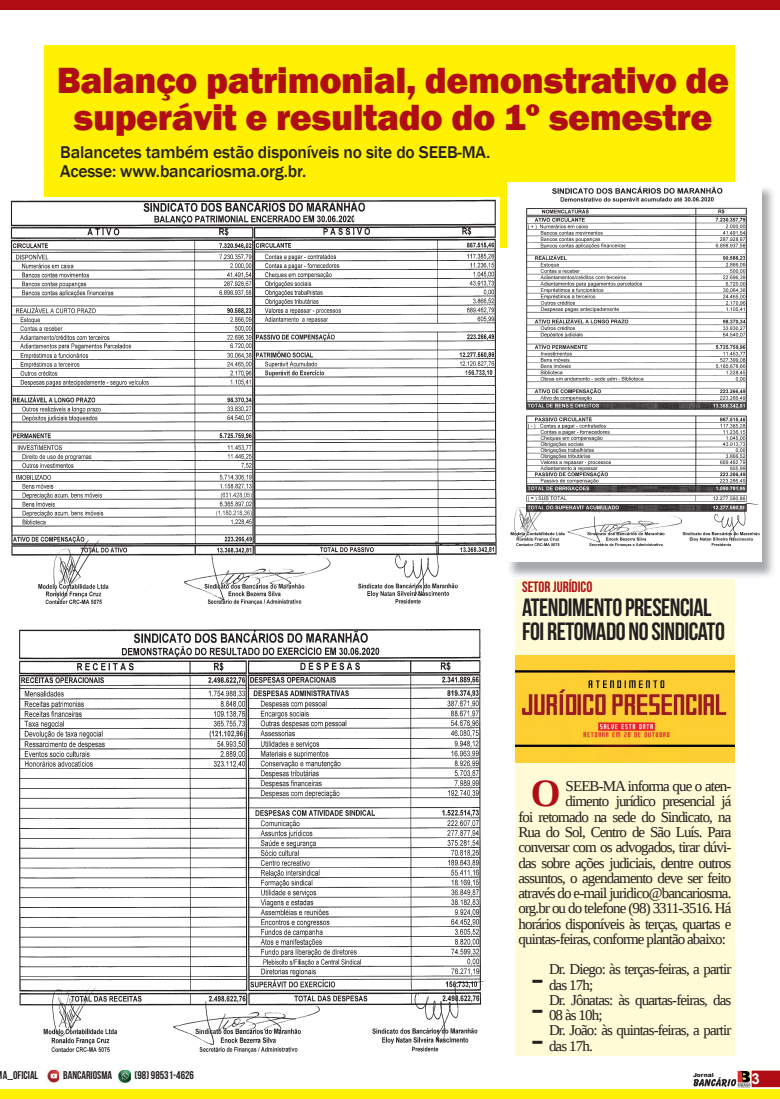
<style>
.page{position:relative;width:780px;height:1099px;background:#fff}
.page>*{position:absolute;margin:0;border:0;box-sizing:border-box;transform-origin:0 0}
.t1{font:38.25px "Liberation Serif";color:#231f20}
.t2{font:700 38.25px "Liberation Serif";color:#b00d15}
.t3{font:800 37.5px/37.5px "Franklin Gothic";letter-spacing:-.01em;color:#b00d15;text-align:center}
.t4{font:25px/23.8px "Bebas Neue";letter-spacing:-.02em;color:#231f20}
.t5{font:500 17.5px/18.8px "Franklin Gothic";letter-spacing:-.01em;color:#231f20}
.t6{font:15px/15.2px "Liberation Serif";letter-spacing:-.06em;color:#231f20}
.t7{font:15px "Bebas Neue";color:#b00d15}
.t8{font:700 15px "Arial";color:#fff}
.t9{font:11.25px "Bebas Neue";color:#231f20}
.t10{font:900 6px "Arial";color:#231f20}
</style>
<div class="page">
<svg style="left:693px;top:1070px;width:87px;height:18px"></svg>
<div style="left:0;top:1089px;width:780px;height:9px;background:#fff101"></div>
<div style="left:0;top:0;width:780px;height:10px;background:#b00d15"></div>
<div style="left:44px;top:45px;width:691px;height:203px;background:#fff101"></div>
<div style="left:515px;top:579px;width:220px;height:476px;background:#fffbd6"></div>
<img style="left:731px;top:187px;width:42px;height:390px">
<img style="left:509px;top:562px;width:222px;height:15px">
<img style="left:507px;top:182px;width:254px;height:380px">
<img style="left:47px;top:1070px;width:12px;height:12px">
<svg style="left:118px;top:1070px;width:13px;height:12px"></svg>
<img style="left:515px;top:655px;width:220px;height:107px">
<img style="left:10px;top:198px;width:490px;height:407px">
<img style="left:7px;top:626px;width:506px;height:427px">
<h2 class="t3" style="left:57px;top:61px;width:674px">Balanço patrimonial, demonstrativo de superávit e resultado do 1º semestre</h2>
<p class="t5" style="left:60px;top:143px;width:431px">Balancetes também estão disponíveis no site do SEEB-MA.<br>Acesse: www.bancariosma.org.br.</p>
<p class="t9" style="left:3px;top:1069px;width:37px">A_OFICIAL</p>
<p class="t9" style="left:63px;top:1069px;width:50px">BANCARIOSMA</p>
<p class="t9" style="left:135px;top:1069px;width:61px">(98) 98531-4626</p>
<p class="t7" style="left:522px;top:579px;width:72px">SETOR JURÍDICO</p>
<h3 class="t4" style="left:522px;top:595px;width:204px">ATENDIMENTO PRESENCIAL<br>FOI RETOMADO NO SINDICATO</h3>
<h1 class="t2" style="left:531px;top:767px;width:31px">O</h1>
<p class="t6" style="left:565px;top:778px;width:167px">SEEB-MA informa que o aten-</p>
<p class="t6" style="left:565px;top:793px;width:167px">dimento jurídico presencial já</p>
<p class="t6" style="left:518px;top:809px;width:214px">foi retomado na sede do Sindicato, na</p>
<p class="t6" style="left:518px;top:824px;width:214px">Rua do Sol, Centro de São Luís. Para</p>
<p class="t6" style="left:518px;top:839px;width:214px">conversar com os advogados, tirar dúvi-</p>
<p class="t6" style="left:518px;top:854px;width:214px">das sobre ações judiciais, dentre outros</p>
<p class="t6" style="left:518px;top:870px;width:214px">assuntos, o agendamento deve ser feito</p>
<p class="t6" style="left:518px;top:885px;width:214px">através do e-mail juridico@bancariosma.</p>
<p class="t6" style="left:518px;top:900px;width:214px">org.br ou do telefone (98) 3311-3516. Há</p>
<p class="t6" style="left:518px;top:915px;width:214px">horários disponíveis às terças, quartas e</p>
<p class="t6" style="left:518px;top:931px;width:209px">quintas-feiras, conforme plantão abaixo:</p>
<h1 class="t1" style="left:531px;top:952px;width:14px">-</h1>
<p class="t6" style="left:549px;top:961px;width:184px">Dr. Diego: às terças-feiras, a partir das 17h;</p>
<p class="t6" style="left:549px;top:992px;width:184px">Dr. Jônatas: às quartas-feiras, das<br>08 às 10h;</p>
<h1 class="t1" style="left:531px;top:982px;width:14px">-</h1>
<p class="t6" style="left:549px;top:1022px;width:184px">Dr. João: às quintas-feiras, a partir das 17h.</p>
<h1 class="t1" style="left:531px;top:1013px;width:14px">-</h1>
<p class="t10" style="left:693px;top:1070px;width:22px">Jornal</p>
<p class="t8" style="left:751px;top:1068px;width:10px">3</p>
</div>
